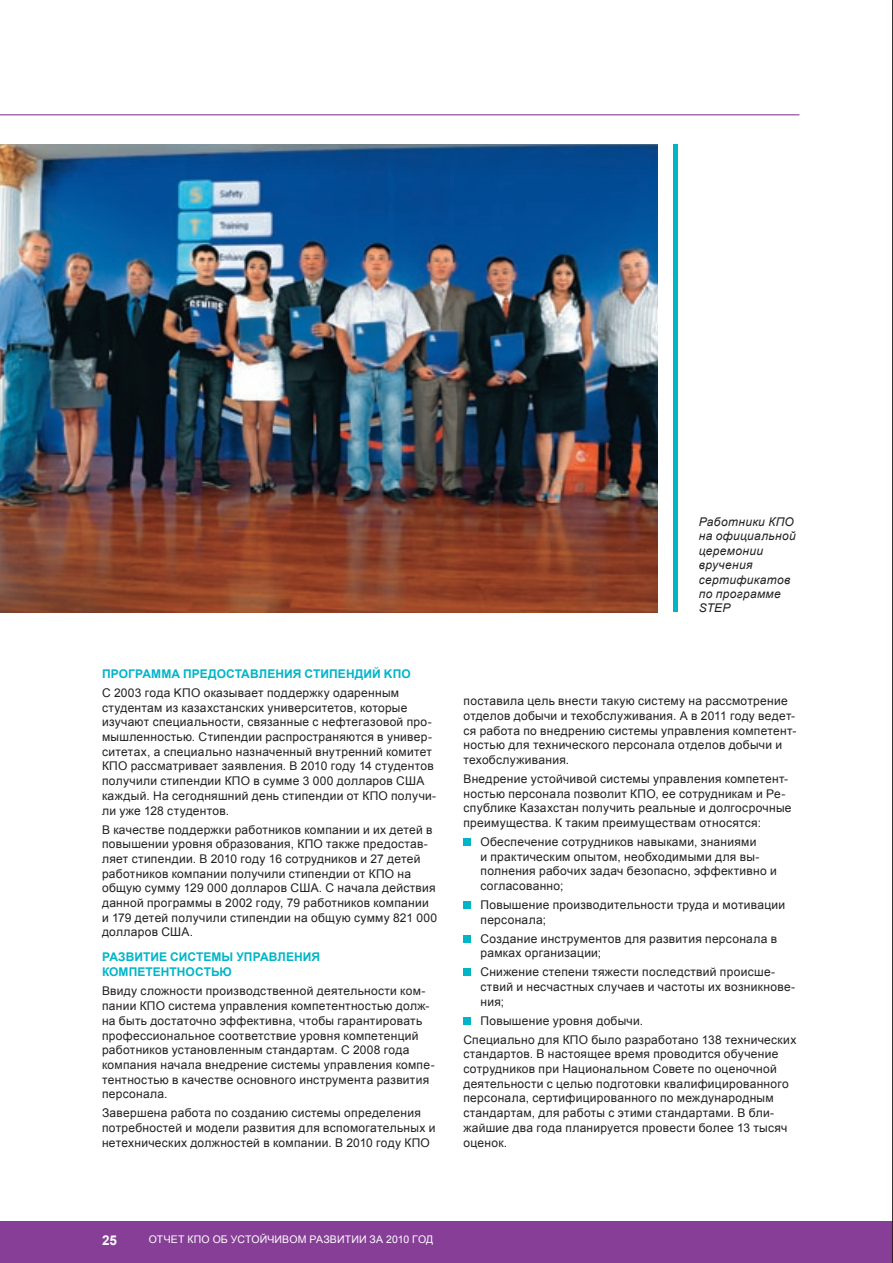
<style>
.page{position:relative;width:893px;height:1263px;background:#fff}
.page>*{position:absolute;margin:0;border:0;box-sizing:border-box;transform-origin:0 0}
.t1{font:700 13.5px "Arial";color:#fff}
.Body{font:12px/14.7px "Arial";letter-spacing:.025em;color:#231f20}
.Subhead_2{font:700 12px "Arial";letter-spacing:.005em;color:#00b5c8}
.Podpis{font:italic 12px/14.4px "Arial";letter-spacing:.025em;color:#231f20}
.t2{font:10.5px "Arial";letter-spacing:.015em;color:#fff}
</style>
<div class="page">
<div style="left:0;top:1222px;width:893px;height:41px;background:#873e97"></div>
<hr style="left:0;top:114px;width:799px;height:1px;background:#873e97">
<hr style="left:892px;top:0;width:1px;height:1263px;background:#231f20">
<hr style="left:674px;top:145px;width:4px;height:467px;background:#00b5c8">
<img style="left:0;top:145px;width:658px;height:467px">
<div style="left:463px;top:838px;width:8px;height:8px;background:#00b5c8"></div>
<div style="left:463px;top:901px;width:8px;height:8px;background:#00b5c8"></div>
<div style="left:463px;top:935px;width:8px;height:8px;background:#00b5c8"></div>
<div style="left:463px;top:969px;width:8px;height:7px;background:#00b5c8"></div>
<div style="left:463px;top:1017px;width:8px;height:8px;background:#00b5c8"></div>
<p class="Subhead_2" style="left:102px;top:666px;width:19px">Программа</p>
<p class="Subhead_2" style="left:183px;top:666px;width:10px">предоставления</p>
<p class="Subhead_2" style="left:305px;top:666px;width:10px">стипенди</p>
<p class="Subhead_2" style="left:372px;top:666px;width:40px">й KПO</p>
<p class="Body" style="left:102px;top:685px;width:336px">С 2003 года KПO оказывает поддержку одаренным студентам из казахстанских университетов, которые изучают специальности, связанные с нефтегазовой про&shy;мышленностью. Стипендии распространяются в универ&shy;ситетах, а специально назначенный внутренний комитет КПО рассматривает заявления. В 2010 году 14 студентов получили стипендии КПО в сумме 3 000 долларов США каждый. На сегодняшний день стипендии от КПО получи&shy;ли уже 128 студентов.</p>
<p class="Body" style="left:102px;top:822px;width:337px">В качестве поддержки работников компании и их детей в повышении уровня образования, КПО также предостав&shy;ляет стипендии. В 2010 году 16 сотрудников и 27 детей работников компании получили стипендии от КПО на общую сумму 129 000 долларов США. С начала действия данной программы в 2002 году, 79 работников компании и 179 детей получили стипендии на общую сумму 821 000 долларов США.</p>
<p class="Subhead_2" style="left:102px;top:948px;width:17px">Развитие</p>
<p class="Subhead_2" style="left:170px;top:948px;width:10px">системы</p>
<p class="Subhead_2" style="left:236px;top:948px;width:17px">управления</p>
<p class="Subhead_2" style="left:102px;top:964px;width:10px">компетентност</p>
<p class="Subhead_2" style="left:211px;top:964px;width:22px">ью</p>
<p class="Body" style="left:102px;top:984px;width:334px">Ввиду сложности производственной деятельности ком&shy;пании КПО система управления компетентностью долж&shy;на быть достаточно эффективна, чтобы гарантировать профессиональное соответствие уровня компетенций работников установленным стандартам. С 2008 года компания начала внедрение системы управления компе&shy;тентностью в качестве основного инструмента развития персонала.</p>
<p class="Body" style="left:102px;top:1106px;width:335px">Завершена работа по созданию системы определения потребностей и модели развития для вспомогательных и нетехнических должностей в компании. В 2010 году КПО</p>
<p class="Podpis" style="left:699px;top:515px;width:98px">Работники КПО на официальной церемонии вручения сертификатов по программе<br>STEP</p>
<p class="Body" style="left:463px;top:694px;width:334px">поставила цель внести такую систему на рассмотрение отделов добычи и техобслуживания. А в 2011 году ведет&shy;ся работа по внедрению системы управления компетент&shy;ностью для технического персонала отделов добычи и техобслуживания.</p>
<p class="Body" style="left:463px;top:771px;width:330px">Внедрение устойчивой системы управления компетент&shy;ностью персонала позволит КПО, ее сотрудникам и Ре&shy;спублике Казахстан получить реальные и долгосрочные преимущества. К таким преимуществам относятся:</p>
<p class="Body" style="left:480px;top:834px;width:298px">Обеспечение сотрудников навыками, знаниями<br>и практическим опытом, необходимыми для вы&shy;полнения рабочих задач безопасно, эффективно и cогласованно;</p>
<p class="Body" style="left:480px;top:897px;width:306px">Повышение производительности труда и мотивации персонала;</p>
<p class="Body" style="left:480px;top:931px;width:298px">Создание инструментов для развития персонала в рамках организации;</p>
<p class="Body" style="left:480px;top:965px;width:316px">Снижение степени тяжести последствий происше&shy;ствий и несчастных случаев и частоты их возникнове&shy;ния;</p>
<p class="Body" style="left:480px;top:1013px;width:164px">Повышение уровня добычи.</p>
<p class="Body" style="left:463px;top:1032px;width:334px">Специально для КПО было разработано 138 технических стандартов. В настоящее время проводится обучение сотрудников при Национальном Совете по оценочной деятельности с целью подготовки квалифицированного персонала, сертифицированного по международным стандартам, для работы с этими стандартами. В бли&shy;жайшие два года планируется провести более 13 тысяч оценок.</p>
<p class="t1" style="left:102px;top:1231px;width:17px">25</p>
<p class="t2" style="left:149px;top:1232px;width:97px">Отчет КПО об усто</p>
<p class="t2" style="left:260px;top:1232px;width:58px">йчивом разв</p>
<p class="t2" style="left:337px;top:1232px;width:98px">итии за 2010 год</p>
</div>
